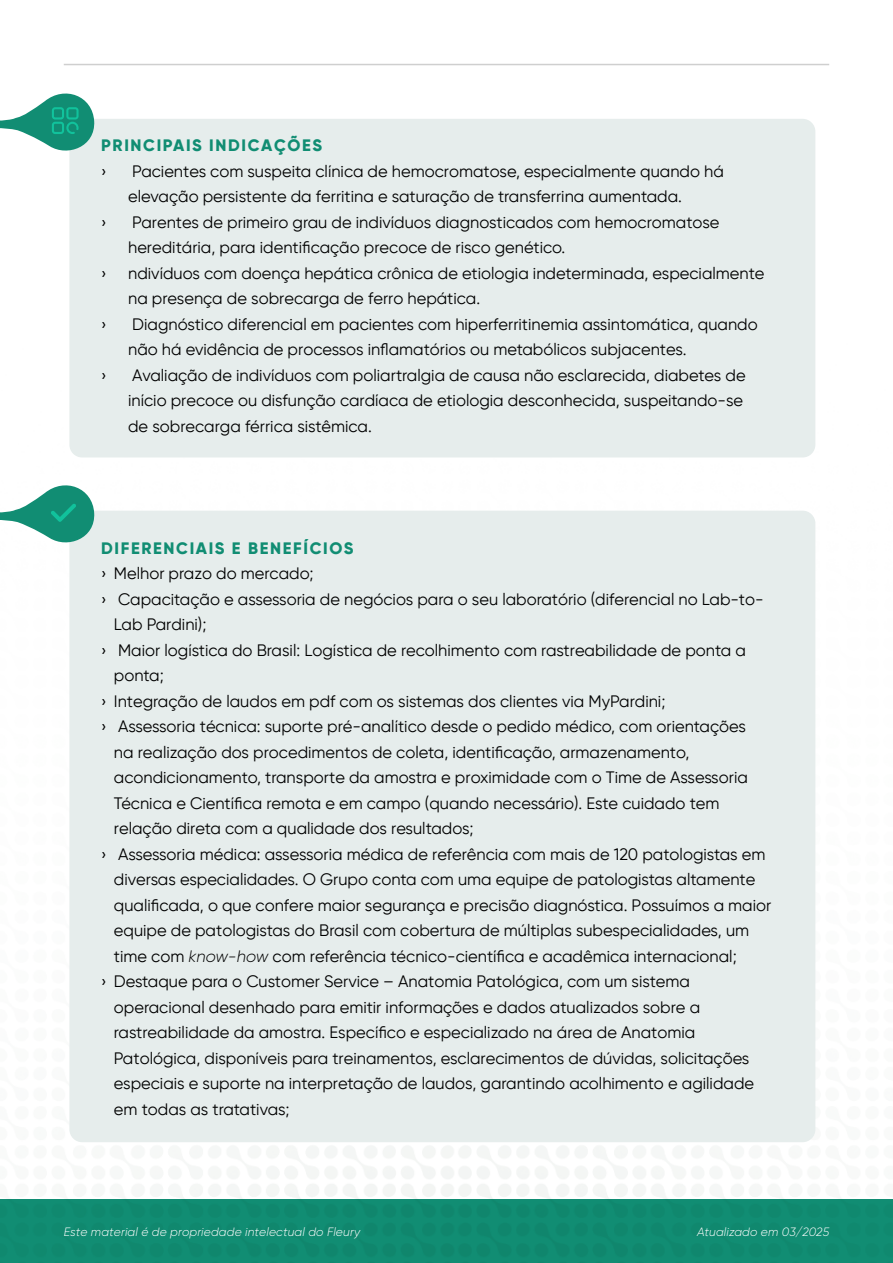
<style>
.page{position:relative;width:893px;height:1263px;background:#fff}
.page>*{position:absolute;margin:0;border:0;box-sizing:border-box;transform-origin:0 0}
.t1{font:16.5px/25.5px "SVN Gilroy";color:#000}
.t2{font:16.5px "SVN Gilroy X Bold";letter-spacing:.1em;color:#118d73}
.t3{font:italic 300 12px "SVN Gilroy";letter-spacing:.01em;color:#fff}
.s1{font-weight:300;font-style:italic}
</style>
<div class="page">
<img style="left:0;top:410px;width:893px;height:853px">
<hr style="left:64px;top:64px;width:765px;height:1px;background:#cfcfcf">
<div style="left:69px;top:119px;width:746px;height:338px;background:#e6edec;border-radius:13px"></div>
<div style="left:69px;top:511px;width:746px;height:631px;background:#e6edec;border-radius:13px"></div>
<svg style="left:0;top:93px;width:95px;height:58px"></svg>
<svg style="left:0;top:477px;width:96px;height:75px"></svg>
<p class="t2" style="left:101px;top:134px;width:223px">PRINCIPAIS INDICAÇÕES</p>
<p class="t1" style="left:101px;top:157px;width:7px">›</p>
<p class="t1" style="left:128px;top:157px;width:597px">Pacientes com suspeita clínica de hemocromatose, especialmente quando há elevação persistente da ferritina e saturação de transferrina aumentada.</p>
<p class="t1" style="left:101px;top:208px;width:7px">›</p>
<p class="t1" style="left:128px;top:208px;width:593px">Parentes de primeiro grau de indivíduos diagnosticados com hemocromatose hereditária, para identificação precoce de risco genético.</p>
<p class="t1" style="left:101px;top:259px;width:7px">›</p>
<p class="t1" style="left:128px;top:259px;width:638px">ndivíduos com doença hepática crônica de etiologia indeterminada, especialmente na presença de sobrecarga de ferro hepática.</p>
<p class="t1" style="left:101px;top:310px;width:7px">›</p>
<p class="t1" style="left:128px;top:310px;width:631px">Diagnóstico diferencial em pacientes com hiperferritinemia assintomática, quando não há evidência de processos inflamatórios ou metabólicos subjacentes.</p>
<p class="t1" style="left:101px;top:361px;width:7px">›</p>
<p class="t1" style="left:128px;top:361px;width:619px">Avaliação de indivíduos com poliartralgia de causa não esclarecida, diabetes de início precoce ou disfunção cardíaca de etiologia desconhecida, suspeitando-se de sobrecarga férrica sistêmica.</p>
<p class="t2" style="left:101px;top:536px;width:254px">DIFERENCIAIS E BENEFÍCIOS</p>
<p class="t1" style="left:101px;top:560px;width:214px">› Melhor prazo do mercado;</p>
<p class="t1" style="left:101px;top:585px;width:664px">› Capacitação e assessoria de negócios para o seu laboratório (diferencial no Lab-to-</p>
<p class="t1" style="left:114px;top:611px;width:94px">Lab Pardini);</p>
<p class="t1" style="left:101px;top:636px;width:646px">› Maior logística do Brasil: Logística de recolhimento com rastreabilidade de ponta a</p>
<p class="t1" style="left:114px;top:662px;width:51px">ponta;</p>
<p class="t1" style="left:101px;top:687px;width:566px">› Integração de laudos em pdf com os sistemas dos clientes via MyPardini;</p>
<p class="t1" style="left:101px;top:713px;width:646px">› Assessoria técnica: suporte pré-analítico desde o pedido médico, com orientações</p>
<p class="t1" style="left:114px;top:738px;width:577px">na realização dos procedimentos de coleta, identificação, armazenamento,</p>
<p class="t1" style="left:114px;top:764px;width:635px">acondicionamento, transporte da amostra e proximidade com o Time de Assessoria</p>
<p class="t1" style="left:114px;top:789px;width:607px">Técnica e Científica remota e em campo (quando necessário). Este cuidado tem</p>
<p class="t1" style="left:114px;top:815px;width:361px">relação direta com a qualidade dos resultados;</p>
<p class="t1" style="left:101px;top:840px;width:666px">› Assessoria médica: assessoria médica de referência com mais de 120 patologistas em</p>
<p class="t1" style="left:114px;top:866px;width:643px">diversas especialidades. O Grupo conta com uma equipe de patologistas altamente</p>
<p class="t1" style="left:114px;top:891px;width:659px">qualificada, o que confere maior segurança e precisão diagnóstica. Possuímos a maior</p>
<p class="t1" style="left:114px;top:917px;width:637px">equipe de patologistas do Brasil com cobertura de múltiplas subespecialidades, um</p>
<p class="t1" style="left:114px;top:942px;width:624px">time com <span class="s1">know-how</span> com referência técnico-científica e acadêmica internacional;</p>
<p class="t1" style="left:101px;top:968px;width:590px">› Destaque para o Customer Service – Anatomia Patológica, com um sistema</p>
<p class="t1" style="left:114px;top:993px;width:588px">operacional desenhado para emitir informações e dados atualizados sobre a</p>
<p class="t1" style="left:114px;top:1019px;width:583px">rastreabilidade da amostra. Específico e especializado na área de Anatomia</p>
<p class="t1" style="left:114px;top:1044px;width:637px">Patológica, disponíveis para treinamentos, esclarecimentos de dúvidas, solicitações</p>
<p class="t1" style="left:114px;top:1070px;width:642px">especiais e suporte na interpretação de laudos, garantindo acolhimento e agilidade</p>
<p class="t1" style="left:114px;top:1095px;width:177px">em todas as tratativas;</p>
<p class="t3" style="left:64px;top:1223px;width:298px">Este material é de propriedade intelectual do Fleury</p>
<p class="t3" style="left:697px;top:1223px;width:134px">Atualizado em 03/2025</p>
</div>
